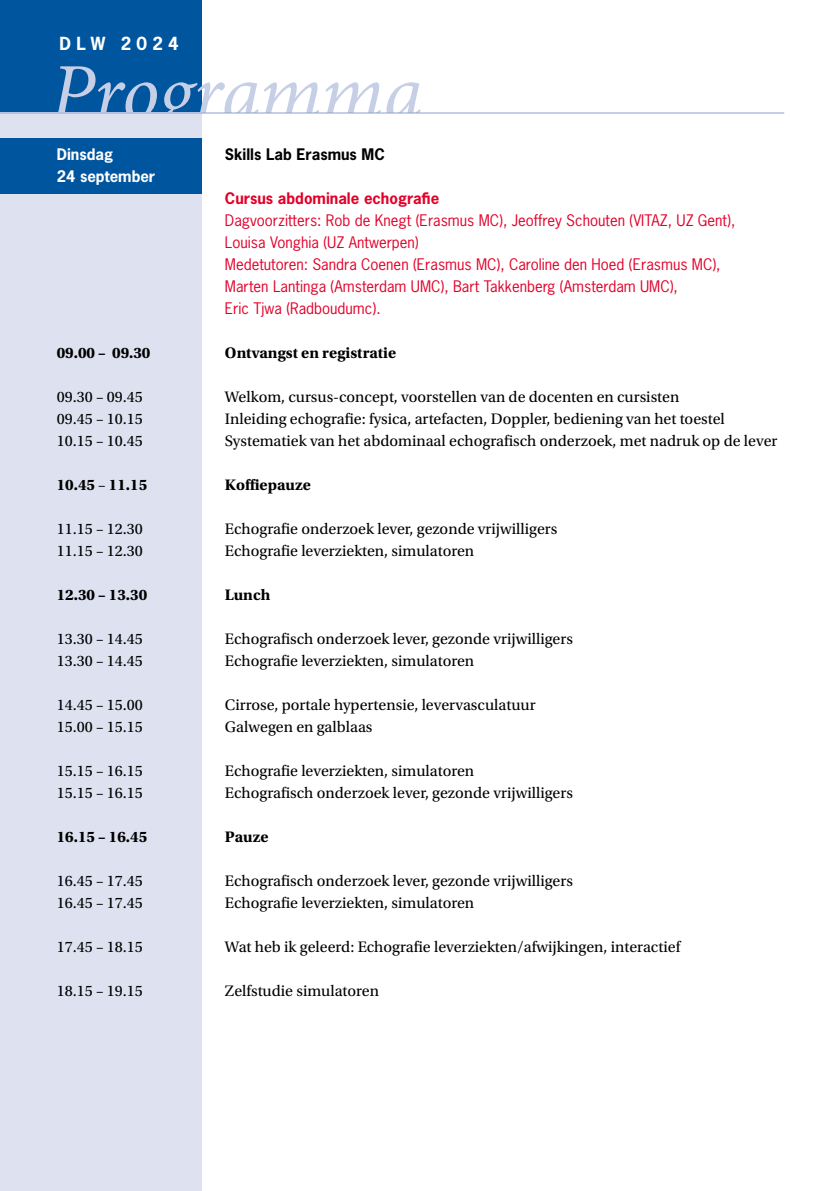
<style>
.page{position:relative;width:840px;height:1191px;background:#fff}
.page>*{position:absolute;margin:0;border:0;box-sizing:border-box;transform-origin:0 0}
.t1{font:italic 80px "Minion Pro";letter-spacing:-.01em;color:#c7cfe7}
.t2{font:700 17px "News Gothic Std";letter-spacing:.305em;color:#fff}
.t3{font:16px "Utopia Std";color:#000}
.t4{font:700 16px "Utopia Std";color:#000}
.t5{font:15px/22px "News Gothic Std";color:#e2002a}
.t6{font:700 15px "News Gothic Std";color:#e2002a}
.t7{font:700 15px "News Gothic Std";color:#fff}
.t8{font:700 15px "News Gothic Std";color:#000}
.s1{font-weight:400}
</style>
<div class="page">
<div style="left:0;top:0;width:201px;height:119px;background:#00559f"></div>
<div style="left:0;top:113px;width:201px;height:1078px;background:#dee2f0"></div>
<div style="left:0;top:138px;width:201px;height:55px;background:#00559f"></div>
<hr style="left:0;top:113px;width:783px;height:1px;background:#8ba1cd">
<p class="t2" style="left:60px;top:32px;width:121px">DLW 2024</p>
<h1 class="t1" style="left:50px;top:38px;width:374px">Programma</h1>
<p class="t7" style="left:57px;top:144px;width:58px">Dinsdag</p>
<p class="t8" style="left:225px;top:144px;width:161px">Skills Lab Erasmus MC</p>
<p class="t7" style="left:57px;top:166px;width:100px">24 september</p>
<p class="t6" style="left:225px;top:188px;width:216px">Cursus abdominale echografie</p>
<p class="t5" style="left:225px;top:209px;width:511px">Dagvoorzitters: Rob de Knegt (Erasmus MC), Jeoffrey Schouten (VITAZ, UZ Gent), Louisa Vonghia (UZ Antwerpen)<br>Medetutoren: Sandra Coenen (Erasmus MC), Caroline den Hoed (Erasmus MC), Marten Lantinga (Amsterdam UMC), Bart Takkenberg (Amsterdam UMC),<br>Eric Tjwa (Radboudumc).</p>
<p class="t4" style="left:57px;top:344px;width:95px">09.00 – 09.30</p>
<p class="t4" style="left:225px;top:344px;width:173px">Ontvangst en registratie</p>
<p class="t3" style="left:57px;top:388px;width:88px">09.30 – 09.45</p>
<p class="t3" style="left:225px;top:388px;width:455px">Welkom, cursus-concept, voorstellen van de docenten en cursisten</p>
<p class="t3" style="left:57px;top:410px;width:88px">09.45 – 10.15</p>
<p class="t3" style="left:225px;top:410px;width:501px">Inleiding echografie: fysica, artefacten, Doppler, bediening van het toestel</p>
<p class="t3" style="left:57px;top:432px;width:88px">10.15 – 10.45</p>
<p class="t3" style="left:225px;top:432px;width:553px">Systematiek van het abdominaal echografisch onderzoek, met nadruk op de lever</p>
<p class="t4" style="left:57px;top:476px;width:92px">10.45 <span class="s1">–</span> 11.15</p>
<p class="t4" style="left:225px;top:476px;width:87px">Koffiepauze</p>
<p class="t3" style="left:57px;top:520px;width:88px">11.15 – 12.30</p>
<p class="t3" style="left:225px;top:520px;width:334px">Echografie onderzoek lever, gezonde vrijwilligers</p>
<p class="t3" style="left:57px;top:542px;width:88px">11.15 – 12.30</p>
<p class="t3" style="left:225px;top:542px;width:251px">Echografie leverziekten, simulatoren</p>
<p class="t4" style="left:57px;top:586px;width:92px">12.30 – 13.30</p>
<p class="t4" style="left:225px;top:586px;width:47px">Lunch</p>
<p class="t3" style="left:57px;top:630px;width:88px">13.30 – 14.45</p>
<p class="t3" style="left:225px;top:630px;width:349px">Echografisch onderzoek lever, gezonde vrijwilligers</p>
<p class="t3" style="left:57px;top:652px;width:88px">13.30 – 14.45</p>
<p class="t3" style="left:225px;top:652px;width:251px">Echografie leverziekten, simulatoren</p>
<p class="t3" style="left:57px;top:696px;width:88px">14.45 – 15.00</p>
<p class="t3" style="left:225px;top:696px;width:312px">Cirrose, portale hypertensie, levervasculatuur</p>
<p class="t3" style="left:57px;top:718px;width:88px">15.00 – 15.15</p>
<p class="t3" style="left:225px;top:718px;width:149px">Galwegen en galblaas</p>
<p class="t3" style="left:57px;top:762px;width:88px">15.15 – 16.15</p>
<p class="t3" style="left:225px;top:762px;width:251px">Echografie leverziekten, simulatoren</p>
<p class="t3" style="left:57px;top:784px;width:88px">15.15 – 16.15</p>
<p class="t3" style="left:225px;top:784px;width:349px">Echografisch onderzoek lever, gezonde vrijwilligers</p>
<p class="t4" style="left:57px;top:828px;width:92px">16.15 – 16.45</p>
<p class="t4" style="left:225px;top:828px;width:45px">Pauze</p>
<p class="t3" style="left:57px;top:872px;width:88px">16.45 – 17.45</p>
<p class="t3" style="left:225px;top:872px;width:349px">Echografisch onderzoek lever, gezonde vrijwilligers</p>
<p class="t3" style="left:57px;top:894px;width:88px">16.45 – 17.45</p>
<p class="t3" style="left:225px;top:894px;width:251px">Echografie leverziekten, simulatoren</p>
<p class="t3" style="left:57px;top:938px;width:88px">17.45 – 18.15</p>
<p class="t3" style="left:225px;top:938px;width:456px">Wat heb ik geleerd: Echografie leverziekten/afwijkingen, interactief</p>
<p class="t3" style="left:57px;top:982px;width:88px">18.15 – 19.15</p>
<p class="t3" style="left:225px;top:982px;width:155px">Zelfstudie simulatoren</p>
</div>
